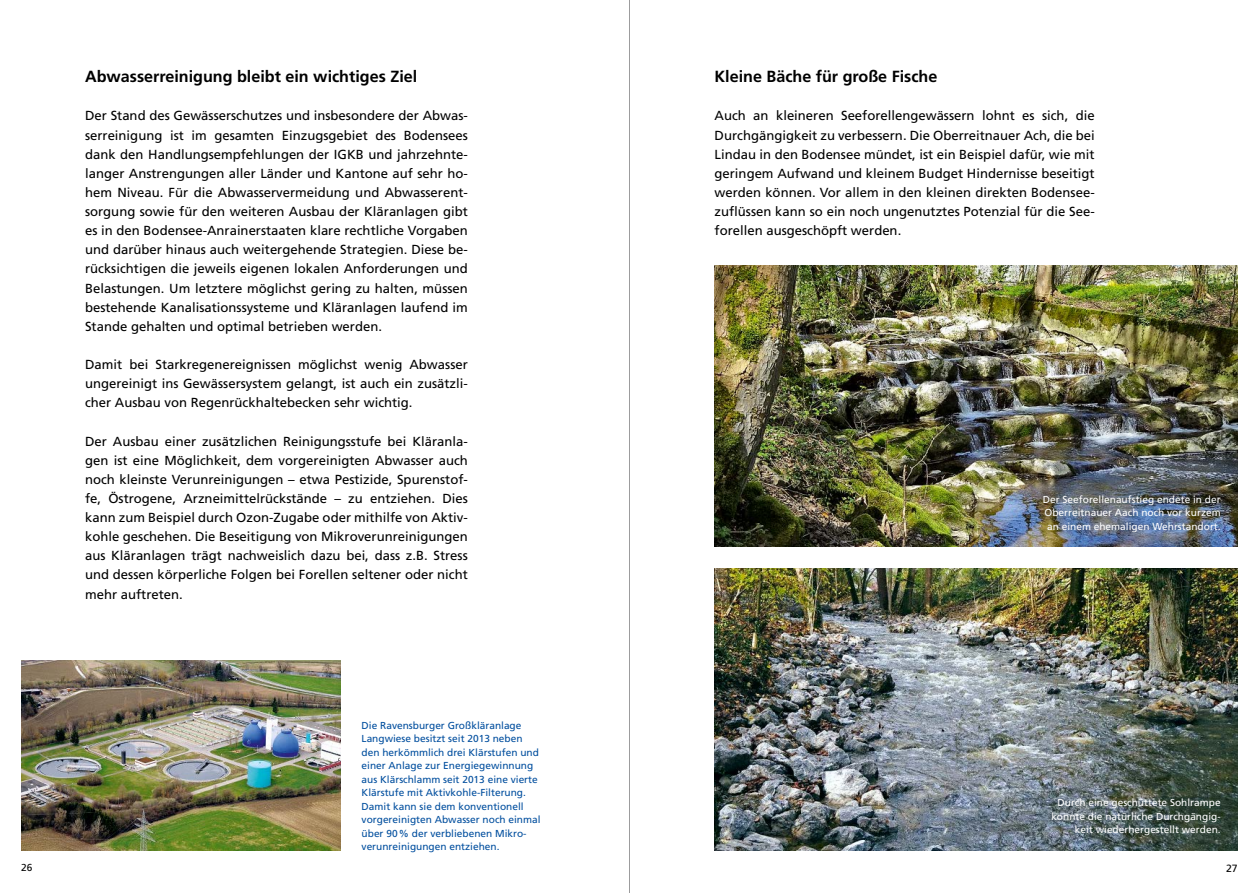
<style>
.page{position:relative;width:1259px;height:893px;background:#fff}
.page>*{position:absolute;margin:0;border:0;box-sizing:border-box;transform-origin:0 0}
.t1{font:700 16.2px "Frutiger LT Std";color:#000}
.t2{font:13.2px/19px "Frutiger LT Std";color:#000;text-align:justify}
.t3{font:10.5px "Frutiger LT Std";color:#000}
.t4{font:10.2px/13.5px "Frutiger LT Std";color:#004e9e}
.t5{font:10.2px/13.5px "Frutiger LT Std";color:#fff;text-align:justify}
.t6{font:10.2px "Frutiger LT Std";color:#000}
</style>
<div class="page">
<hr style="left:629px;top:0;width:1px;height:893px;background:#9c9c9d">
<img style="left:21px;top:660px;width:319px;height:190px">
<img style="left:714px;top:265px;width:524px;height:282px">
<img style="left:714px;top:568px;width:524px;height:282px">
<p class="t1" style="left:85px;top:67px;width:334px">Abwasserreinigung bleibt ein wichtiges Ziel</p>
<p class="t2" style="left:85px;top:106px;width:384px">Der Stand des Gewässerschutzes und insbesondere der Abwas&shy;serreinigung ist im gesamten Einzugsgebiet des Bodensees dank den Handlungsempfehlungen der IGKB und jahrzehnte&shy;langer Anstrengungen aller Länder und Kantone auf sehr ho&shy;hem Niveau. Für die Abwasservermeidung und Abwasserent&shy;sorgung sowie für den weiteren Ausbau der Kläranlagen gibt es in den Bodensee-Anrainerstaaten klare rechtliche Vorgaben und darüber hinaus auch weitergehende Strategien. Diese be&shy;rücksichtigen die jeweils eigenen lokalen Anforderungen und Belastungen. Um letztere möglichst gering zu halten, müssen bestehende Kanalisationssysteme und Kläranlagen laufend im Stande gehalten und optimal betrieben werden.</p>
<p class="t2" style="left:85px;top:355px;width:384px">Damit bei Starkregenereignissen möglichst wenig Abwasser ungereinigt ins Gewässersystem gelangt, ist auch ein zusätzli&shy;cher Ausbau von Regenrückhaltebecken sehr wichtig.</p>
<p class="t2" style="left:85px;top:431px;width:384px">Der Ausbau einer zusätzlichen Reinigungsstufe bei Kläranla&shy;gen ist eine Möglichkeit, dem vorgereinigten Abwasser auch noch kleinste Verunreinigungen – etwa Pestizide, Spurenstof&shy;fe, Östrogene, Arzneimittelrückstände – zu entziehen. Dies kann zum Beispiel durch Ozon-Zugabe oder mithilfe von Aktiv&shy;kohle geschehen. Die Beseitigung von Mikroverunreinigungen aus Kläranlagen trägt nachweislich dazu bei, dass z.B. Stress und dessen körperliche Folgen bei Forellen seltener oder nicht mehr auftreten.</p>
<p class="t4" style="left:362px;top:719px;width:180px">Die Ravensburger Großkläranlage Langwiese besitzt seit 2013 neben den herkömmlich drei Klärstufen und einer Anlage zur Energiegewinnung aus Klärschlamm seit 2013 eine vierte Klärstufe mit Aktivkohle-Filterung.<br>Damit kann sie dem konventionell vorgereinigten Abwasser noch einmal über 90% der verbliebenen Mikro&shy;verunreinigungen entziehen.</p>
<p class="t1" style="left:714px;top:67px;width:224px">Kleine Bäche für große Fische</p>
<p class="t2" style="left:714px;top:106px;width:382px">Auch an kleineren Seeforellengewässern lohnt es sich, die Durchgängigkeit zu verbessern. Die Oberreitnauer Ach, die bei Lindau in den Bodensee mündet, ist ein Beispiel dafür, wie mit geringem Aufwand und kleinem Budget Hindernisse beseitigt werden können. Vor allem in den kleinen direkten Bodensee&shy;zuflüssen kann so ein noch ungenutztes Potenzial für die See&shy;forellen ausgeschöpft werden.</p>
<p class="t5" style="left:1043px;top:493px;width:179px">Der Seeforellenaufstieg endete in der Oberreitnauer Aach noch vor kurzem an einem ehemaligen Wehrstandort.</p>
<p class="t5" style="left:1051px;top:796px;width:171px;text-align:right">Durch eine geschüttete Sohlrampe konnte die natürliche Durchgängig&shy;keit wiederhergestellt werden.</p>
<p class="t6" style="left:21px;top:862px;width:13px">26</p>
<p class="t3" style="left:1226px;top:862px;width:13px">27</p>
</div>
